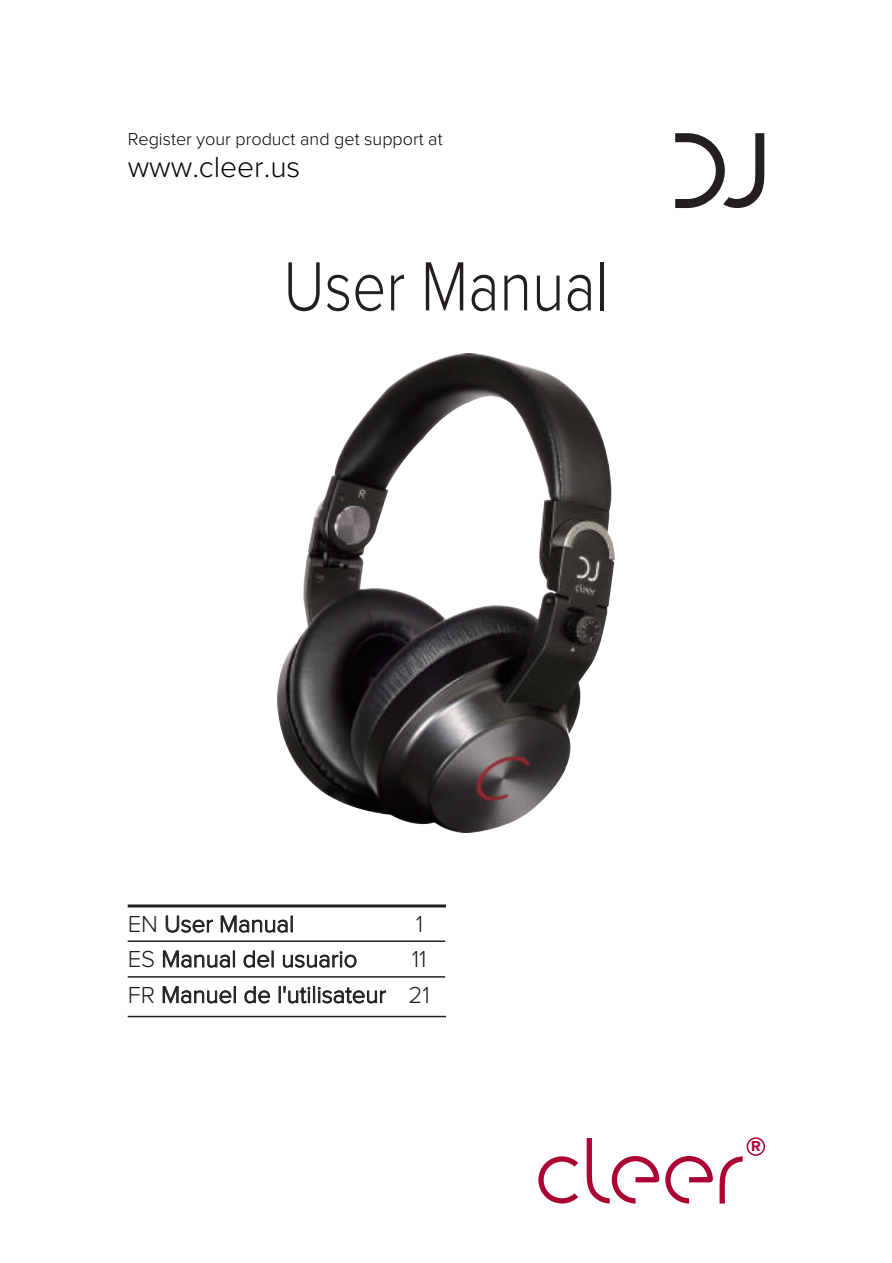
<style>
.page{position:relative;width:892px;height:1263px;background:#fff}
.page>*{position:absolute;margin:0;border:0;box-sizing:border-box;transform-origin:0 0}
.t1{font:300 72px "Proxima Nova";color:#231f20;scale:.83 1}
.t2{font:300 30px "Proxima Nova";color:#030303}
.t3{font:300 24px/35.7px "Proxima Nova";color:#231f20;text-align:right}
.t4{font:300 18px "Proxima Nova";color:#030303}
.t5{font:700 15px "Proxima Nova";color:#ab0333}
</style>
<div class="page">
<svg style="left:675px;top:133px;width:89px;height:75px"></svg>
<svg style="left:538px;top:1138px;width:204px;height:65px"></svg>
<div style="left:746px;top:1137px;width:18px;height:19px;border:2px solid #ab0333;border-radius:50%"></div>
<svg style="left:165px;top:915px;width:48px;height:18px"></svg>
<svg style="left:220px;top:915px;width:68px;height:18px"></svg>
<div style="left:290px;top:915px;width:3px;height:17px;border:1px solid #231f20"></div>
<svg style="left:162px;top:950px;width:73px;height:18px"></svg>
<svg style="left:243px;top:950px;width:30px;height:18px"></svg>
<svg style="left:282px;top:951px;width:75px;height:17px"></svg>
<svg style="left:162px;top:986px;width:74px;height:18px"></svg>
<svg style="left:244px;top:986px;width:26px;height:18px"></svg>
<div style="left:278px;top:986px;width:3px;height:17px;border:1px solid #231f20"></div>
<svg style="left:283px;top:986px;width:103px;height:18px"></svg>
<hr style="left:128px;top:904px;width:318px;height:3px;background:#231f20">
<hr style="left:128px;top:940px;width:317px;height:2px;background:#231f20">
<hr style="left:128px;top:976px;width:317px;height:2px;background:#231f20">
<hr style="left:128px;top:1016px;width:318px;height:1px;background:#231f20">
<img style="left:278px;top:353px;width:336px;height:479px">
<p class="t4" style="left:128px;top:131px;width:316px">Register your product and get support at</p>
<p class="t2" style="left:128px;top:153px;width:174px">www.cleer.us</p>
<h1 class="t1" style="left:283px;top:253px;width:393px">User Manual</h1>
<p class="t3" style="left:128px;top:907px;width:168px">EN User Manual</p>
<p class="t3" style="left:416px;top:907px;width:9px">1</p>
<p class="t3" style="left:128px;top:942px;width:231px">ES Manual del usuario</p>
<p class="t3" style="left:128px;top:942px;width:303px">11<br>FR Manuel de l'utilisateur 21</p>
<p class="t5" style="left:750px;top:1139px;width:11px">R</p>
</div>
